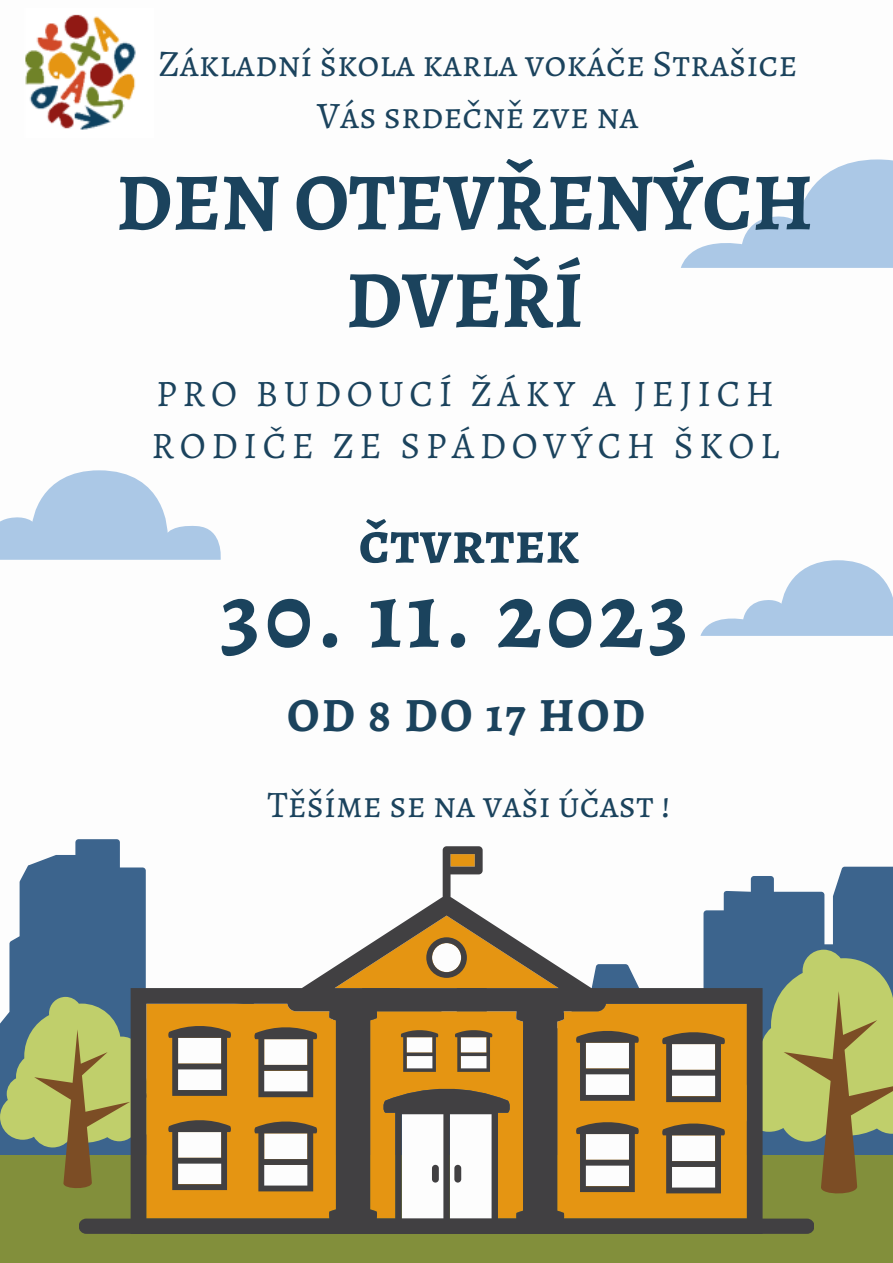
<style>
.page{position:relative;width:893px;height:1263px;background:#fff}
.page>*{position:absolute;margin:0;border:0;box-sizing:border-box;transform-origin:0 0}
.t1{font:700 93.75px "Alegreya";letter-spacing:.05em;color:#1b435d}
.t2{font:700 81.22px/97.5px "Alegreya";color:#1b435d;text-align:center}
.t3{font:700 60px "Alegreya SC";color:#1b435d}
.t4{font:700 48px "Alegreya";letter-spacing:.05em;color:#1b435d}
.t5{font:37.5px/52.3px "Alegreya SC";color:#1b435d;text-align:center}
.t6{font:37.5px/52.3px "Alegreya SC";letter-spacing:.15em;color:#1b435d}
</style>
<div class="page">
<svg style="left:19px;top:839px;width:874px;height:76px"></svg>
<div style="left:0;top:1155px;width:893px;height:108px;background:#828f3b"></div>
<svg style="left:0;top:915px;width:893px;height:279px;background:#88956b"></svg>
<svg style="left:79px;top:846px;width:735px;height:388px"></svg>
<div style="left:454px;top:1165px;width:7px;height:17px;background:#414042;border-radius:3px"></div>
<div style="left:432px;top:1165px;width:7px;height:17px;background:#414042;border-radius:3px"></div>
<svg style="left:681px;top:159px;width:212px;height:109px"></svg>
<svg style="left:0;top:470px;width:221px;height:89px"></svg>
<svg style="left:701px;top:560px;width:192px;height:75px"></svg>
<img style="left:25px;top:14px;width:111px;height:116px">
<p class="t5" style="left:159px;top:37px;width:640px">Základní škola karla vokáče Strašice<br>Vás srdečně zve na</p>
<p class="t2" style="left:116px;top:153px;width:698px">DEN OTEVŘENÝCH<br>DVEŘÍ</p>
<p class="t6" style="left:151px;top:367px;width:629px">PRO BUDOUCÍ ŽÁKY A JEJICH<br>RODIČE ZE SPÁDOVÝCH ŠKOL</p>
<p class="t3" style="left:358px;top:501px;width:222px">čtvrtek</p>
<p class="t1" style="left:220px;top:551px;width:470px">30. 11. 2023</p>
<p class="t4" style="left:287px;top:682px;width:360px">OD 8 DO 17 HOD</p>
<p class="t5" style="left:267px;top:778px;width:404px">Těšíme se na vaši účast !</p>
</div>
